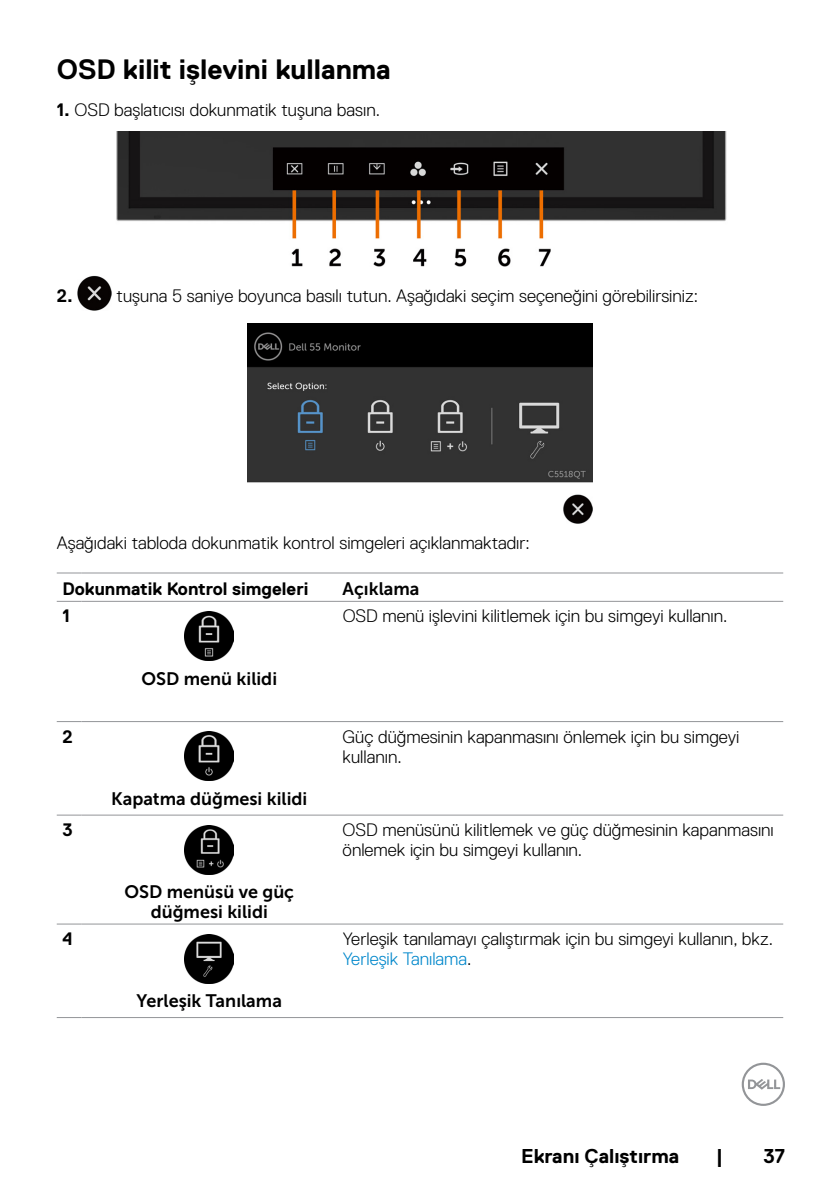
<style>
.page{position:relative;width:840px;height:1191px;background:#fff}
.page>*{position:absolute;margin:0;border:0;box-sizing:border-box;transform-origin:0 0}
.t1{font:700 28px "Dell Replica";color:#000}
.t2{font:700 20px "Dell Replica";color:#000}
.t3{font:300 18px/20px "Dell Replica";color:#000}
.t4{font:18px/20px "Museo Sans For Dell 700";color:#000;text-align:center}
.t5{font:700 18px "Dell Replica";color:#000}
.s1{font-weight:700}
.s2{color:#0087cb}
</style>
<div class="page">
<svg style="left:741px;top:1062px;width:43px;height:44px"></svg>
<img style="left:116px;top:132px;width:611px;height:135px">
<img style="left:77px;top:276px;width:35px;height:34px">
<img style="left:247px;top:323px;width:345px;height:200px">
<svg style="left:57px;top:572px;width:24px;height:1px"></svg>
<hr style="left:81px;top:572px;width:256px;height:1px;background:#939598">
<hr style="left:337px;top:572px;width:445px;height:1px;background:#939598">
<svg style="left:57px;top:601px;width:24px;height:1px"></svg>
<hr style="left:81px;top:601px;width:256px;height:1px;background:#939598">
<hr style="left:337px;top:601px;width:445px;height:1px;background:#939598">
<svg style="left:57px;top:721px;width:24px;height:1px"></svg>
<hr style="left:81px;top:721px;width:256px;height:1px;background:#939598">
<hr style="left:337px;top:721px;width:445px;height:1px;background:#939598">
<svg style="left:57px;top:814px;width:24px;height:1px"></svg>
<hr style="left:81px;top:814px;width:256px;height:1px;background:#939598">
<hr style="left:337px;top:814px;width:445px;height:1px;background:#939598">
<svg style="left:57px;top:923px;width:24px;height:1px"></svg>
<hr style="left:81px;top:923px;width:256px;height:1px;background:#939598">
<hr style="left:337px;top:923px;width:445px;height:1px;background:#939598">
<svg style="left:57px;top:1017px;width:24px;height:1px"></svg>
<hr style="left:81px;top:1017px;width:256px;height:1px;background:#939598">
<hr style="left:337px;top:1017px;width:445px;height:1px;background:#939598">
<img style="left:185px;top:611px;width:49px;height:49px">
<img style="left:185px;top:732px;width:49px;height:49px">
<img style="left:185px;top:825px;width:49px;height:49px">
<img style="left:185px;top:934px;width:49px;height:49px">
<h1 class="t1" style="left:57px;top:53px;width:335px">OSD kilit işlevini kullanma</h1>
<p class="t3" style="left:57px;top:99px;width:324px"><span class="s1">1.</span> OSD başlatıcısı dokunmatik tuşuna basın.</p>
<p class="t5" style="left:57px;top:285px;width:18px">2.</p>
<p class="t3" style="left:116px;top:285px;width:583px">tuşuna 5 saniye boyunca basılı tutun. Aşağıdaki seçim seçeneğini görebilirsiniz:</p>
<p class="t3" style="left:57px;top:533px;width:474px">Aşağıdaki tabloda dokunmatik kontrol simgeleri açıklanmaktadır:</p>
<p class="t5" style="left:62px;top:578px;width:247px">Dokunmatik Kontrol simgeleri</p>
<p class="t4" style="left:342px;top:578px;width:78px">Açıklama</p>
<p class="t5" style="left:62px;top:606px;width:9px">1</p>
<p class="t3" style="left:342px;top:606px;width:386px">OSD menü işlevini kilitlemek için bu simgeyi kullanın.</p>
<p class="t4" style="left:141px;top:668px;width:137px">OSD menü kilidi</p>
<p class="t5" style="left:62px;top:726px;width:12px">2</p>
<p class="t3" style="left:342px;top:726px;width:398px">Güç düğmesinin kapanmasını önlemek için bu simgeyi kullanın.</p>
<p class="t4" style="left:111px;top:788px;width:197px">Kapatma düğmesi kilidi</p>
<p class="t5" style="left:62px;top:820px;width:12px">3</p>
<p class="t3" style="left:342px;top:820px;width:432px">OSD menüsünü kilitlemek ve güç düğmesinin kapanmasını önlemek için bu simgeyi kullanın.</p>
<p class="t4" style="left:124px;top:882px;width:171px">OSD menüsü ve güç düğmesi kilidi</p>
<p class="t5" style="left:62px;top:928px;width:12px">4</p>
<p class="t3" style="left:342px;top:929px;width:432px">Yerleşik tanılamayı çalıştırmak için bu simgeyi kullanın, bkz.<br><span class="s2">Yerleşik Tanılama</span>.</p>
<p class="t4" style="left:136px;top:991px;width:147px">Yerleşik Tanılama</p>
<p class="t2" style="left:521px;top:1144px;width:159px">Ekranı Çalıştırma</p>
<p class="t2" style="left:715px;top:1144px;width:9px">|</p>
<p class="t2" style="left:763px;top:1144px;width:23px">37</p>
</div>
